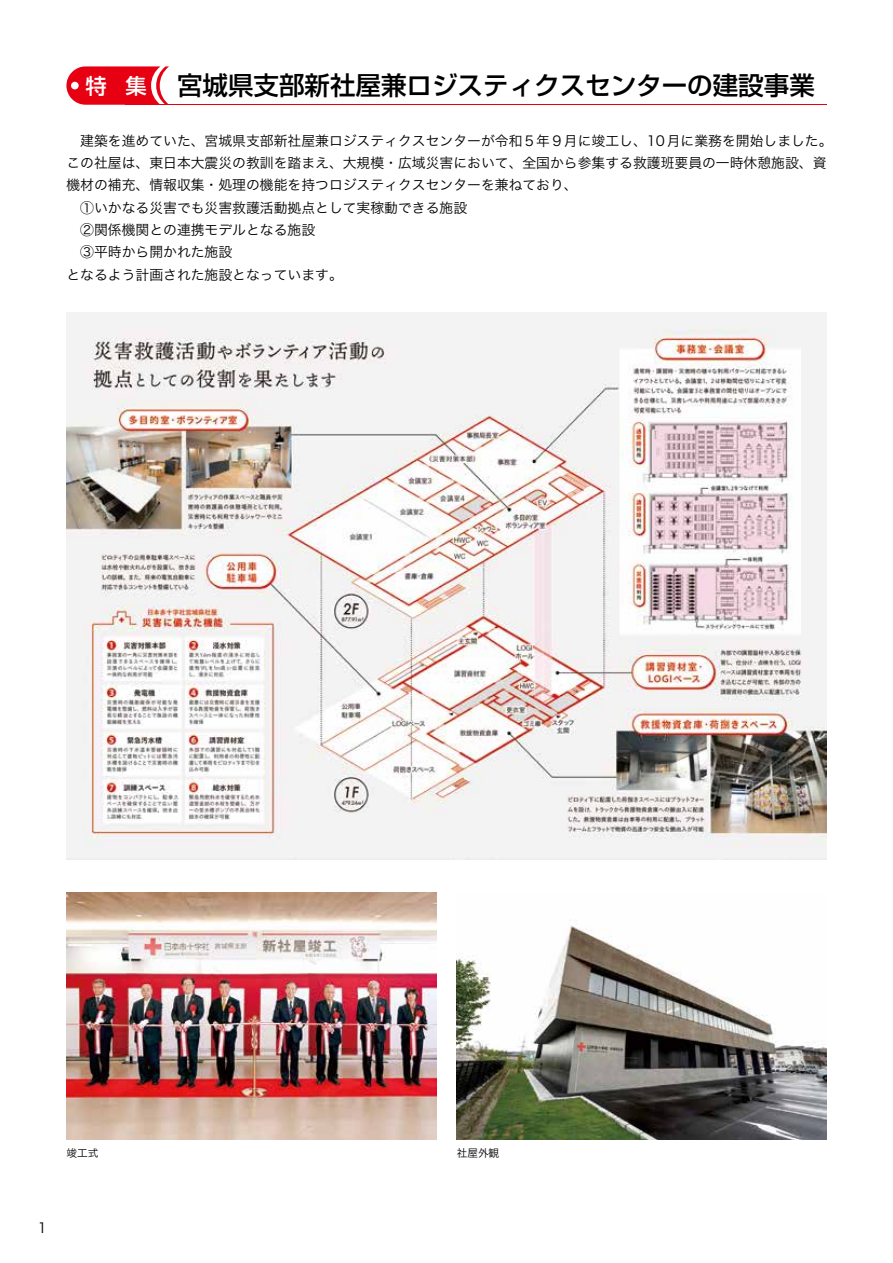
<style>
.page{position:relative;width:893px;height:1263px;background:#fff}
.page>*{position:absolute;margin:0;border:0;box-sizing:border-box;transform-origin:0 0}
.t1{font:500 25.5px "Shin Go Pro";color:#000}
.t2{font:13.8px/22.4px "Hira Kaku Pro W3";color:#000}
.t3{font:10.65px "Hira Kaku Pro W3";color:#000}
.s1{font-size:21.3px;color:#fff}
</style>
<div class="page">
<hr style="left:125px;top:104px;width:701px;height:1px;background:#e60012">
<svg style="left:66px;top:66px;width:103px;height:39px;background:#ea2b3a"></svg>
<div style="left:71px;top:82px;width:8px;height:7px;background:#fff;border-radius:50%"></div>
<img style="left:457px;top:919px;width:369px;height:221px">
<img style="left:66px;top:892px;width:371px;height:247px">
<img style="left:66px;top:312px;width:760px;height:548px">
<h1 class="t1" style="left:85px;top:64px;width:731px"><span class="s1">特 集</span> 宮城県支部新社屋兼ロジスティクスセンターの建設事業</h1>
<p class="t2" style="left:66px;top:128px;width:768px">　建築を進めていた、宮城県支部新社屋兼ロジスティクスセンターが令和５年９月に竣工し、10月に業務を開始しました。この社屋は、東日本大震災の教訓を踏まえ、大規模・広域災害において、全国から参集する救護班要員の一時休憩施設、資機材の補充、情報収集・処理の機能を持つロジスティクスセンターを兼ねており、<br>　①いかなる災害でも災害救護活動拠点として実稼動できる施設<br>　②関係機関との連携モデルとなる施設<br>　③平時から開かれた施設<br>となるよう計画された施設となっています。</p>
<p class="t3" style="left:66px;top:1143px;width:33px">竣工式</p>
<p class="t3" style="left:457px;top:1143px;width:44px">社屋外観</p>
<p class="t2" style="left:38px;top:1216px;width:11px">1</p>
</div>
